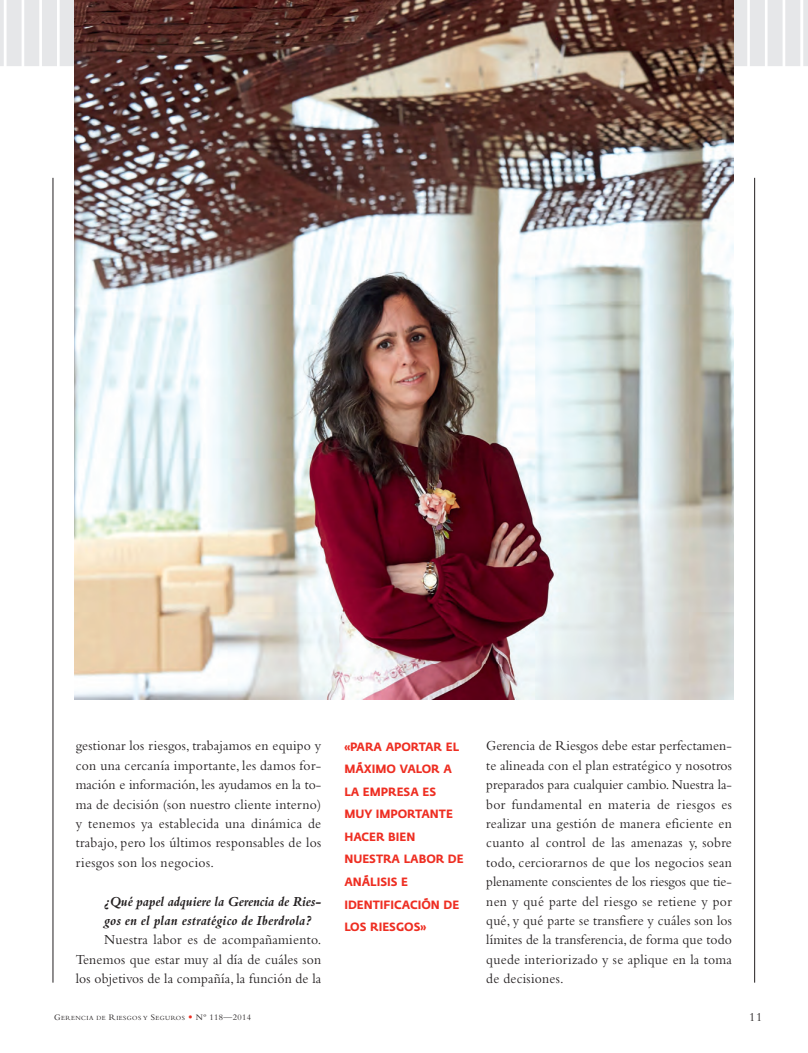
<style>
.page{position:relative;width:808px;height:1053px;background:#fff}
.page>*{position:absolute;margin:0;border:0;box-sizing:border-box;transform-origin:0 0}
.t1{font:14.38px/19.4px "Bembo";letter-spacing:.02em;color:#231f20;text-align:justify;scale:.95 1}
.t2{font:italic 700 14.38px/19.4px "Bembo";letter-spacing:-.005em;color:#231f20;scale:.95 1}
.t3{font:12.5px "Bembo";color:#231f20}
.t4{font:700 11.88px/22.5px "Fedra Sans";color:#ee2e22;scale:.95 1}
.t5{font:6.5px "Bembo";letter-spacing:.065em;color:#231f20}
.s1{font-size:8.75px}
.s2{font-family:"Goudy";font-size:8.75px;color:#ee2e22}
</style>
<div class="page">
<hr style="left:754px;top:178px;width:1px;height:804px;background:#231f20">
<hr style="left:53px;top:178px;width:1px;height:804px;background:#231f20">
<div style="left:7px;top:0;width:15px;height:66px;background:#e6e7e9"></div>
<div style="left:24px;top:0;width:15px;height:66px;background:#e6e7e9"></div>
<div style="left:42px;top:0;width:15px;height:66px;background:#e6e7e9"></div>
<div style="left:60px;top:0;width:15px;height:66px;background:#e6e7e9"></div>
<div style="left:732px;top:0;width:15px;height:66px;background:#e6e7e9"></div>
<div style="left:750px;top:0;width:15px;height:66px;background:#e6e7e9"></div>
<div style="left:785px;top:0;width:15px;height:66px;background:#e6e7e9"></div>
<div style="left:803px;top:0;width:5px;height:66px;background:#e6e7e9"></div>
<div style="left:767px;top:0;width:15px;height:66px;background:#e6e7e9"></div>
<hr style="left:0;top:0;width:4px;height:66px;background:#e6e7e9">
<img style="left:75px;top:0;width:658px;height:699px">
<p class="t1" style="left:76px;top:737px;width:260px">gestionar los riesgos, trabajamos en equipo y con una cercanía importante, les damos for&shy;mación e información, les ayudamos en la to&shy;ma de decisión (son nuestro cliente interno) y tenemos ya establecida una dinámica de trabajo, pero los últimos responsables de los riesgos son los negocios.</p>
<p class="t2" style="left:104px;top:892px;width:230px">¿Qué papel adquiere la Gerencia de Ries&shy;gos en el plan estratégico de Iberdrola?</p>
<p class="t1" style="left:76px;top:931px;width:260px;text-indent:28px">Nuestra labor es de acompañamiento.<br>Tenemos que estar muy al día de cuáles son los objetivos de la compañía, la función de la</p>
<p class="t4" style="left:344px;top:736px;width:127px">«PARA APORTAR EL<br>MÁXIMO VALOR A<br>LA EMPRESA ES<br>MUY IMPORTANTE<br>HACER BIEN<br>NUESTRA LABOR DE<br>ANÁLISIS E<br>IDENTIFICACIÓN DE<br>LOS RIESGOS»</p>
<p class="t1" style="left:486px;top:737px;width:260px">Gerencia de Riesgos debe estar perfectamen&shy;te alineada con el plan estratégico y nosotros preparados para cualquier cambio. Nuestra la&shy;bor fundamental en materia de riesgos es realizar una gestión de manera eficiente en cuanto al control de las amenazas y, sobre todo, cerciorarnos de que los negocios sean plenamente conscientes de los riesgos que tie&shy;nen y qué parte del riesgo se retiene y por qué, y qué parte se transfiere y cuáles son los límites de la transferencia, de forma que todo quede interiorizado y se aplique en la toma de decisiones.</p>
<p class="t5" style="left:54px;top:1015px;width:199px"><span class="s1">G</span>ERENCIA DE <span class="s1">R</span>IESGOS Y <span class="s1">S</span>EGUROS <span class="s2">•</span> <span class="s1">Nº 118—2014</span></p>
<p class="t3" style="left:749px;top:1013px;width:14px">11</p>
</div>
